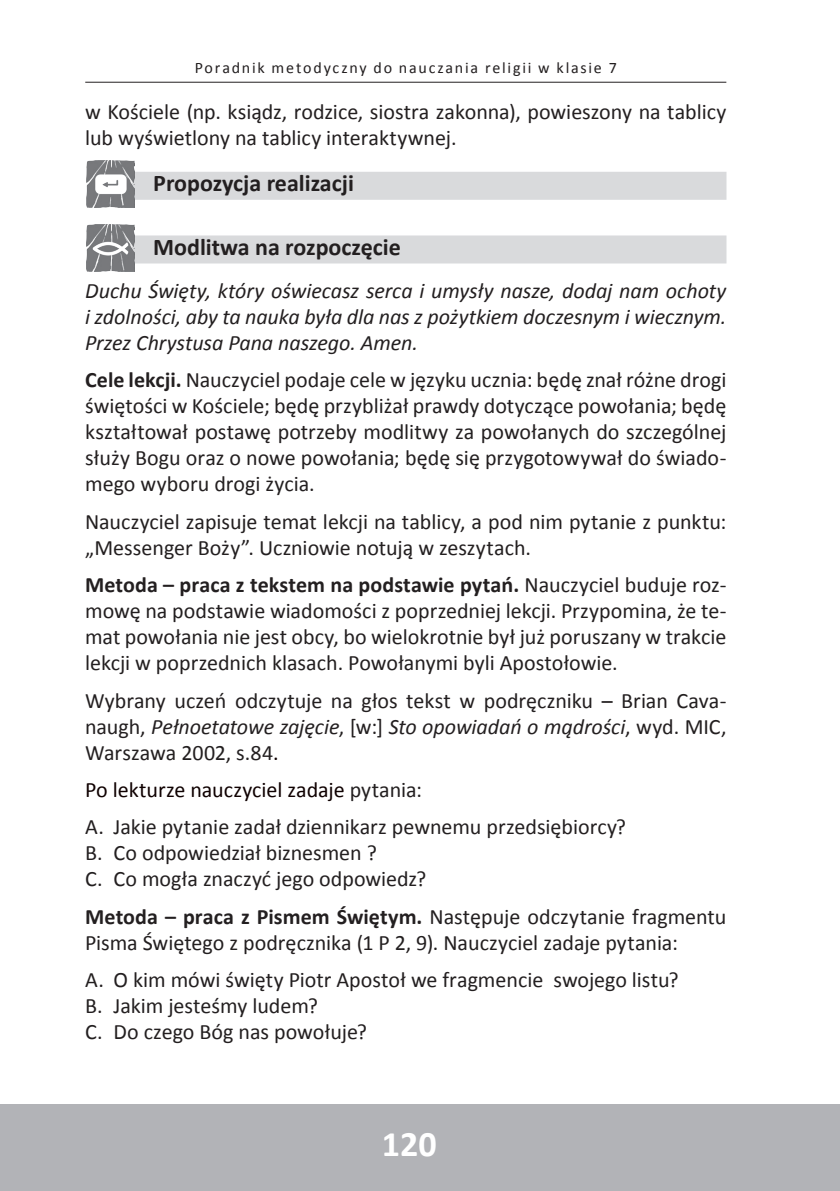
<style>
.page{position:relative;width:840px;height:1191px;background:#fff}
.page>*{position:absolute;margin:0;border:0;box-sizing:border-box;transform-origin:0 0}
.t1{font:700 36px "Calibri";color:#fff}
.t2{font:700 24px "Calibri";color:#231f20}
.t3{font:22px/26px "Calibri";color:#231f20}
.t4{font:italic 22px/26px "Calibri";letter-spacing:-.005em;color:#231f20;text-align:justify}
.t5{font:16px "Calibri";letter-spacing:.11em;color:#231f20}
.s1{font-weight:700}
.s2{font-style:italic}
.s3{color:#0f0101}
</style>
<div class="page">
<div style="left:0;top:1104px;width:839px;height:87px;background:#b2b3b7"></div>
<hr style="left:85px;top:82px;width:641px;height:1px;background:#231f20">
<div style="left:132px;top:172px;width:594px;height:28px;background:#d9dadc"></div>
<div style="left:132px;top:235px;width:594px;height:28px;background:#d9dadc"></div>
<img style="left:86px;top:160px;width:48px;height:48px">
<img style="left:86px;top:224px;width:48px;height:48px">
<p class="t5" style="left:194px;top:58px;width:423px">Poradnik metodyczny do nauczania religii w klasie 7</p>
<p class="t3" style="left:85px;top:98px;width:642px">w Kościele (np. ksiądz, rodzice, siostra zakonna), powieszony na tablicy lub wyświetlony na tablicy interaktywnej.</p>
<p class="t2" style="left:153px;top:168px;width:202px">Propozycja realizacji</p>
<p class="t2" style="left:153px;top:232px;width:249px">Modlitwa na rozpoczęcie</p>
<p class="t4" style="left:85px;top:277px;width:642px">Duchu Święty, który oświecasz serca i umysły nasze, dodaj nam ochoty i zdolności, aby ta nauka była dla nas z pożytkiem doczesnym i wiecznym.<br>Przez Chrystusa Pana naszego. Amen.</p>
<p class="t3" style="left:85px;top:367px;width:642px;text-align:justify"><span class="s1">Cele lekcji.</span> Nauczyciel podaje cele w języku ucznia: będę znał różne drogi świętości w Kościele; będę przybliżał prawdy dotyczące powołania; będę kształtował postawę potrzeby modlitwy za powołanych do szczególnej służy Bogu oraz o nowe powołania; będę się przygotowywał do świado&shy;mego wyboru drogi życia.</p>
<p class="t3" style="left:85px;top:508px;width:642px">Nauczyciel zapisuje temat lekcji na tablicy, a pod nim pytanie z punktu: „Messenger Boży”. Uczniowie notują w zeszytach.</p>
<p class="t3" style="left:85px;top:572px;width:642px;text-align:justify"><span class="s1">Metoda – praca z tekstem na podstawie pytań.</span> Nauczyciel buduje roz&shy;mowę na podstawie wiadomości z poprzedniej lekcji. Przypomina, że te&shy;mat powołania nie jest obcy, bo wielokrotnie był już poruszany w trakcie lekcji w poprzednich klasach. Powołanymi byli Apostołowie.</p>
<p class="t3" style="left:85px;top:687px;width:642px;text-align:justify">Wybrany uczeń odczytuje na głos tekst w podręczniku – Brian Cava&shy;naugh, <span class="s2">Pełnoetatowe zajęcie</span>, [w:] <span class="s2">Sto opowiadań o mądrości</span>, wyd. MIC, Warszawa 2002, s.84<span class="s3">.</span></p>
<p class="t3" style="left:85px;top:771px;width:542px;line-height:37.4px"><span class="s3">Po lekturze nauczyciel zadaje</span> pytania:<br>A. Jakie pytanie zadał dziennikarz pewnemu przedsiębiorcy?</p>
<p class="t3" style="left:85px;top:840px;width:342px">B. Co odpowiedział biznesmen ?<br>C. Co mogła znaczyć jego odpowiedz?</p>
<p class="t3" style="left:85px;top:903px;width:642px"><span class="s1">Metoda – praca z Pismem Świętym.</span> Następuje odczytanie fragmentu<br>Pisma Świętego z podręcznika (1 P 2, 9). Nauczyciel zadaje pytania:</p>
<p class="t3" style="left:85px;top:966px;width:594px">A. O kim mówi święty Piotr Apostoł we fragmencie swojego listu?<br>B. Jakim jesteśmy ludem?<br>C. Do czego Bóg nas powołuje?</p>
<p class="t1" style="left:382px;top:1120px;width:56px">120</p>
</div>
